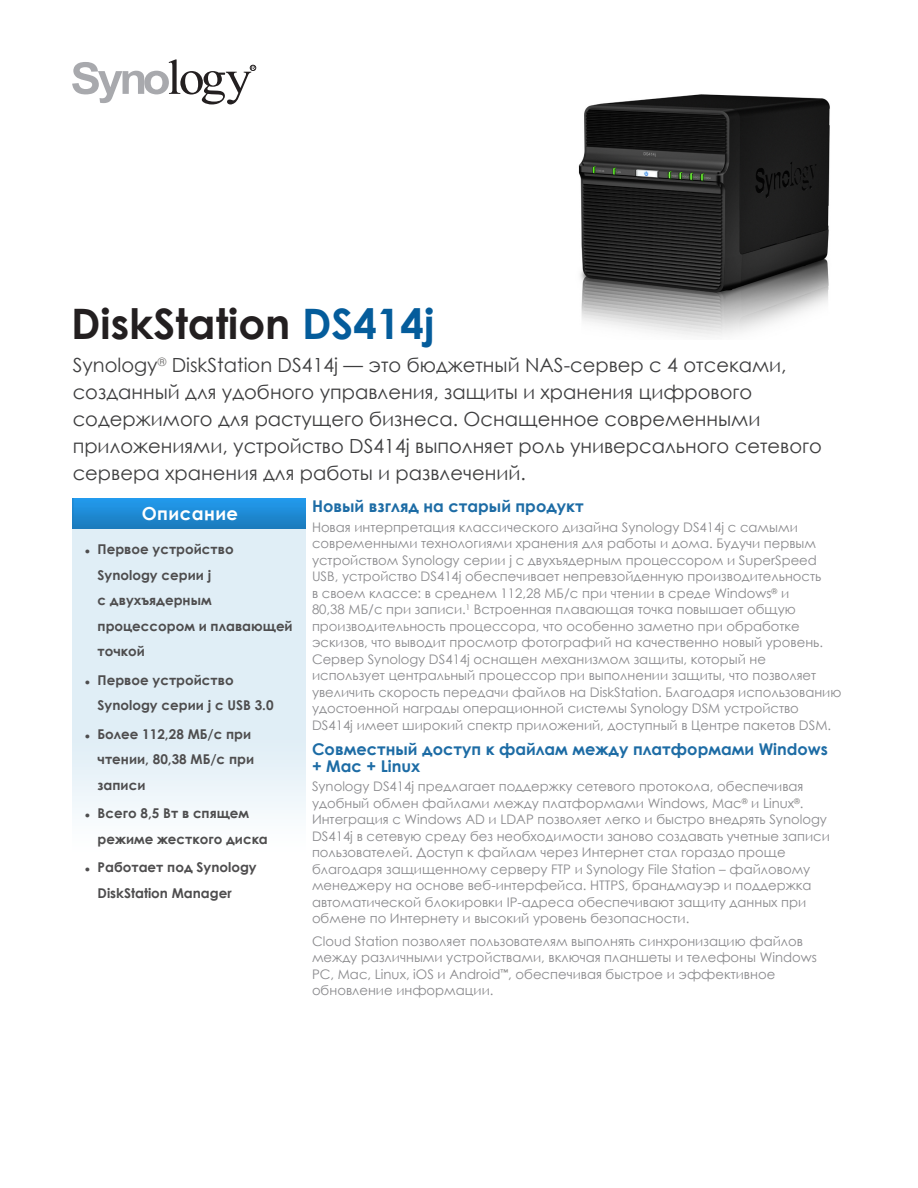
<style>
.page{position:relative;width:918px;height:1188px;background:#fff}
.page>*{position:absolute;margin:0;border:0;box-sizing:border-box;transform-origin:0 0}
.ChapterTitle{font:700 42px "Century Gothic";color:#231f20}
.ChapterTitleDesc{font:19.5px/27px "Century Gothic";color:#3e3e3f}
.ChapterTitleHighligh{font:700 18px "Century Gothic";letter-spacing:.025em;color:#fff}
.BodyHeading{font:700 16.2px/16.5px "Century Gothic";color:#1d6ca5}
.t1{font:700 13.5px/25.5px "Century Gothic";color:#4e4d4e}
.BodyContent{font:13.2px/16.5px "Century Gothic";color:#8a8a8d}
.s1{color:#045c9b}
.s2{font-family:"Arial";font-size:9px}
</style>
<div class="page">
<img style="left:72px;top:498px;width:234px;height:31px">
<svg style="left:72px;top:59px;width:184px;height:45px"></svg>
<img style="left:578px;top:94px;width:252px;height:243px">
<p class="ChapterTitle" style="left:71px;top:292px;width:365px">DiskStation <span class="s1">DS414j</span></p>
<p class="ChapterTitleDesc" style="left:73px;top:352px;width:751px">Synology<sup>®</sup> DiskStation DS414j — это бюджетный NAS-сервер с 4 отсеками, созданный для удобного управления, защиты и хранения цифрового содержимого для растущего бизнеса. Оснащенное современными приложениями, устройство DS414j выполняет роль универсального сетевого сервера хранения для работы и развлечений.</p>
<p class="ChapterTitleHighligh" style="left:142px;top:499px;width:98px">Описание</p>
<p class="t1" style="left:98px;top:536px;width:197px;text-indent:-13px"><span class="s2">●</span> Первое устройство<br>Synology серии j<br>с двухъядерным процессором и плавающей точкой</p>
<p class="t1" style="left:98px;top:666px;width:178px;text-indent:-13px"><span class="s2">●</span> Первое устройство<br>Synology серии j с USB 3.0</p>
<p class="t1" style="left:98px;top:720px;width:158px;text-indent:-13px"><span class="s2">●</span> Более 112,28 МБ/с при чтении, 80,38 МБ/с при записи</p>
<p class="t1" style="left:98px;top:800px;width:172px;text-indent:-13px"><span class="s2">●</span> Всего 8,5 Вт в спящем режиме жесткого диска</p>
<p class="t1" style="left:98px;top:854px;width:161px;text-indent:-13px"><span class="s2">●</span> Работает под Synology<br>DiskStation Manager</p>
<p class="BodyHeading" style="left:312px;top:498px;width:273px">Новый взгляд на старый продукт</p>
<p class="BodyContent" style="left:312px;top:519px;width:531px">Новая интерпретация классического дизайна Synology DS414j с самыми современными технологиями хранения для работы и дома. Будучи первым устройством Synology серии j с двухъядерным процессором и SuperSpeed USB, устройство DS414j обеспечивает непревзойденную производительность<br>в своем классе: в среднем 112,28 МБ/с при чтении в среде Windows<sup>®</sup> и<br>80,38 МБ/с при записи.<sup>1</sup> Встроенная плавающая точка повышает общую производительность процессора, что особенно заметно при обработке эскизов, что выводит просмотр фотографий на качественно новый уровень.<br>Сервер Synology DS414j оснащен механизмом защиты, который не использует центральный процессор при выполнении защиты, что позволяет увеличить скорость передачи файлов на DiskStation. Благодаря использованию удостоенной награды операционной системы Synology DSM устройство DS414j имеет широкий спектр приложений, доступный в Центре пакетов DSM.</p>
<p class="BodyHeading" style="left:312px;top:741px;width:518px">Совместный доступ к файлам между платформами Windows + Mac + Linux</p>
<p class="BodyContent" style="left:312px;top:778px;width:519px">Synology DS414j предлагает поддержку сетевого протокола, обеспечивая удобный обмен файлами между платформами Windows, Mac<sup>®</sup> и Linux<sup>®</sup>.<br>Интеграция с Windows AD и LDAP позволяет легко и быстро внедрять Synology DS414j в сетевую среду без необходимости заново создавать учетные записи пользователей. Доступ к файлам через Интернет стал гораздо проще благодаря защищенному серверу FTP и Synology File Station – файловому менеджеру на основе веб-интерфейса. HTTPS, брандмауэр и поддержка автоматической блокировки IP-адреса обеспечивают защиту данных при обмене по Интернету и высокий уровень безопасности.</p>
<p class="BodyContent" style="left:312px;top:933px;width:506px">Cloud Station позволяет пользователям выполнять синхронизацию файлов между различными устройствами, включая планшеты и телефоны Windows PC, Mac, Linux, iOS и Android<sup>™</sup>, обеспечивая быстрое и эффективное обновление информации.</p>
</div>
